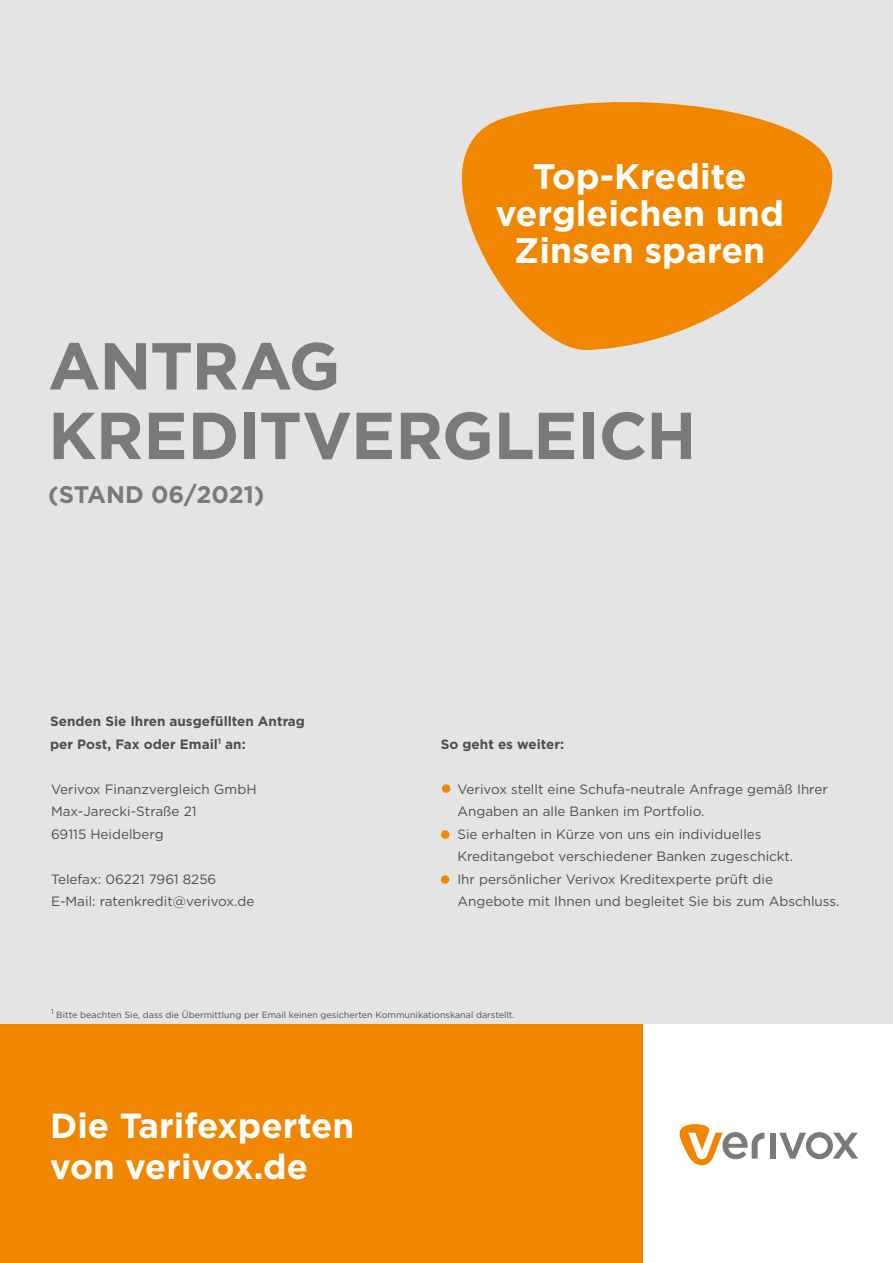
<style>
.page{position:relative;width:893px;height:1263px;background:#fff}
.page>*{position:absolute;margin:0;border:0;box-sizing:border-box;transform-origin:0 0}
.t1{font:700 66.3px/69.6px "Gotham";letter-spacing:-.015em;color:#7c7a79}
.t2{font:700 35.4px/37px "Gotham";color:#fff;text-align:center}
.t3{font:700 34.8px/41.8px "Gotham";color:#fff}
.t4{font:700 24px "Gotham";color:#7c7a79}
.t5{font:13.5px/22.5px "Gotham";color:#504e4d}
.t6{font:700 13.5px/22.5px "Gotham";color:#504e4d}
.t7{font:9px "Gotham";color:#504e4d}
</style>
<div class="page">
<div style="left:0;top:0;width:893px;height:1242px;background:#e5e4e4"></div>
<div style="left:642px;top:1024px;width:251px;height:239px;background:#fff"></div>
<div style="left:770px;top:1133px;width:5px;height:25px;background:#7c7a79"></div>
<svg style="left:779px;top:1132px;width:79px;height:27px"></svg>
<svg style="left:679px;top:1124px;width:85px;height:41px"></svg>
<div style="left:0;top:1024px;width:642px;height:239px;background:#f18700"></div>
<svg style="left:461px;top:102px;width:372px;height:248px;fill:#f18700"></svg>
<div style="left:442px;top:784px;width:8px;height:9px;background:#f18700;border-radius:50%"></div>
<div style="left:441px;top:830px;width:8px;height:9px;background:#f18700;border-radius:50%"></div>
<div style="left:441px;top:875px;width:8px;height:9px;background:#f18700;border-radius:50%"></div>
<h2 class="t2" style="left:496px;top:157px;width:290px">Top-Kredite vergleichen und<br>Zinsen sparen</h2>
<h1 class="t1" style="left:48px;top:331px;width:650px">ANTRAG<br>KREDITVERGLEICH</h1>
<h3 class="t4" style="left:48px;top:478px;width:218px">(STAND 06/2021)</h3>
<p class="t6" style="left:50px;top:710px;width:256px">Senden Sie Ihren ausgefüllten Antrag per Post, Fax oder Email<sup>1</sup> an:</p>
<p class="t5" style="left:51px;top:777px;width:207px">Verivox Finanzvergleich GmbH<br>Max-Jarecki-Straße 21<br>69115 Heidelberg</p>
<p class="t5" style="left:51px;top:867px;width:205px">Telefax: 06221 7961 8256<br>E-Mail: ratenkredit@verivox.de</p>
<p class="t6" style="left:441px;top:732px;width:125px">So geht es weiter:</p>
<p class="t5" style="left:457px;top:777px;width:384px">Verivox stellt eine Schufa-neutrale Anfrage gemäß Ihrer Angaben an alle Banken im Portfolio.<br>Sie erhalten in Kürze von uns ein individuelles Kreditangebot verschiedener Banken zugeschickt.<br>Ihr persönlicher Verivox Kreditexperte prüft die Angebote mit Ihnen und begleitet Sie bis zum Abschluss.</p>
<p class="t7" style="left:51px;top:1009px;width:465px"><sup>1</sup> Bitte beachten Sie, dass die Übermittlung per Email keinen gesicherten Kommunikationskanal darstellt.</p>
<h3 class="t3" style="left:50px;top:1104px;width:306px">Die Tarifexperten von verivox.de</h3>
</div>
